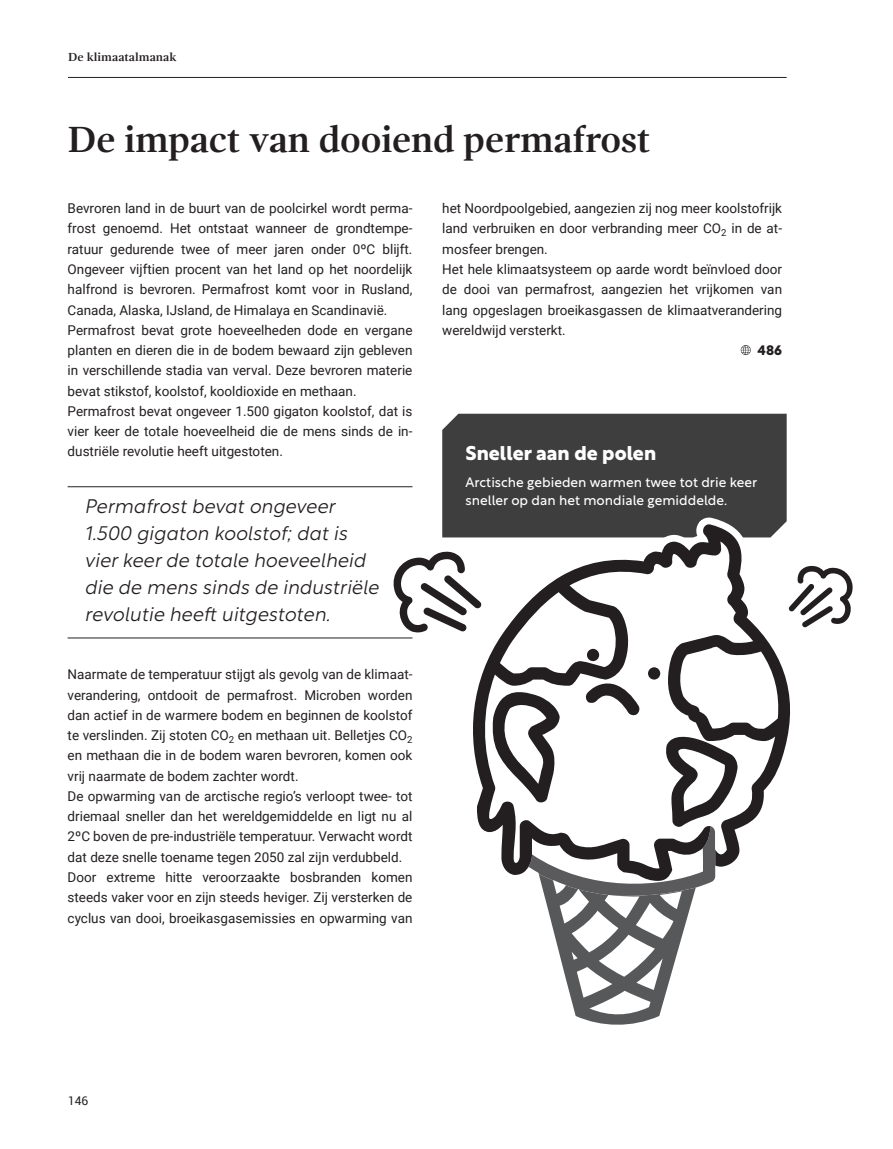
<style>
.page{position:relative;width:893px;height:1149px;background:#fff}
.page>*{position:absolute;margin:0;border:0;box-sizing:border-box;transform-origin:0 0}
.t1{font:700 37.5px "Gandhi Serif";letter-spacing:-.015em;color:#231f20}
.t2{font:italic 300 19.5px/27px "Rustica";color:#231f20}
.t3{font:700 19.5px "Rustica";color:#fff}
.t4{font:13.5px/20.2px "Roboto";color:#231f20}
.t5{font:13.5px/18.1px "Rustica";color:#fff}
.t6{font:700 13.5px "Rustica";color:#231f20}
.t7{font:700 12px "Gandhi Serif";color:#231f20}
.t8{font:12px "Roboto";color:#231f20}
</style>
<div class="page">
<hr style="left:68px;top:637px;width:344px;height:1px;background:#231f20">
<hr style="left:68px;top:486px;width:344px;height:1px;background:#231f20">
<svg style="left:741px;top:345px;width:10px;height:10px"></svg>
<svg style="left:808px;top:565px;width:45px;height:61px"></svg>
<svg style="left:393px;top:551px;width:64px;height:82px"></svg>
<div style="left:442px;top:413px;width:345px;height:124px;background:#3e3e3f"></div>
<svg style="left:457px;top:515px;width:351px;height:117px"></svg>
<svg style="left:540px;top:880px;width:174px;height:145px"></svg>
<svg style="left:465px;top:523px;width:335px;height:357px"></svg>
<hr style="left:68px;top:77px;width:719px;height:1px;background:#231f20">
<p class="t7" style="left:68px;top:50px;width:110px">De klimaatalmanak</p>
<p class="t1" style="left:68px;top:118px;width:585px">De impact van dooiend permafrost</p>
<p class="t4" style="left:68px;top:198px;width:346px">Bevroren land in de buurt van de poolcirkel wordt perma&shy;frost genoemd. Het ontstaat wanneer de grondtempe&shy;ratuur gedurende twee of meer jaren onder 0ºC blijft.<br>Ongeveer vijftien procent van het land op het noordelijk halfrond is bevroren. Permafrost komt voor in Rusland, Canada, Alaska, IJsland, de Himalaya en Scandinavië.<br>Permafrost bevat grote hoeveelheden dode en vergane planten en dieren die in de bodem bewaard zijn gebleven in verschillende stadia van verval. Deze bevroren materie bevat stikstof, koolstof, kooldioxide en methaan.<br>Permafrost bevat ongeveer 1.500 gigaton koolstof, dat is vier keer de totale hoeveelheid die de mens sinds de in&shy;dustriële revolutie heeft uitgestoten.</p>
<p class="t2" style="left:85px;top:490px;width:296px">Permafrost bevat ongeveer<br>1.500 gigaton koolstof; dat is vier keer de totale hoeveelheid die de mens sinds de industriële revolutie heeft uitgestoten.</p>
<p class="t4" style="left:68px;top:663px;width:346px">Naarmate de temperatuur stijgt als gevolg van de klimaat&shy;verandering, ontdooit de permafrost. Microben worden dan actief in de warmere bodem en beginnen de koolstof te verslinden. Zij stoten CO<sub>2</sub> en methaan uit. Belletjes CO<sub>2 </sub>en methaan die in de bodem waren bevroren, komen ook vrij naarmate de bodem zachter wordt.<br>De opwarming van de arctische regio’s verloopt twee- tot driemaal sneller dan het wereldgemiddelde en ligt nu al 2ºC boven de pre-industriële temperatuur. Verwacht wordt dat deze snelle toename tegen 2050 zal zijn verdubbeld.<br>Door extreme hitte veroorzaakte bosbranden komen steeds vaker voor en zijn steeds heviger. Zij versterken de cyclus van dooi, broeikasgasemissies en opwarming van</p>
<p class="t4" style="left:442px;top:198px;width:341px">het Noordpoolgebied, aangezien zij nog meer koolstofrijk</p>
<p class="t4" style="left:442px;top:218px;width:341px">land verbruiken en door verbranding meer CO<sub>2</sub> in de at-</p>
<p class="t4" style="left:442px;top:238px;width:107px">mosfeer brengen.</p>
<p class="t4" style="left:442px;top:258px;width:341px">Het hele klimaatsysteem op aarde wordt beïnvloed door</p>
<p class="t4" style="left:442px;top:279px;width:341px">de dooi van permafrost, aangezien het vrijkomen van</p>
<p class="t4" style="left:442px;top:299px;width:341px">lang opgeslagen broeikasgassen de klimaatverandering</p>
<p class="t4" style="left:442px;top:319px;width:125px">wereldwijd versterkt.</p>
<p class="t6" style="left:757px;top:338px;width:26px">486</p>
<p class="t3" style="left:466px;top:436px;width:192px">Sneller aan de polen</p>
<p class="t5" style="left:466px;top:471px;width:293px">Arctische gebieden warmen twee tot drie keer sneller op dan het mondiale gemiddelde.</p>
<p class="t8" style="left:68px;top:1091px;width:22px">146</p>
</div>
